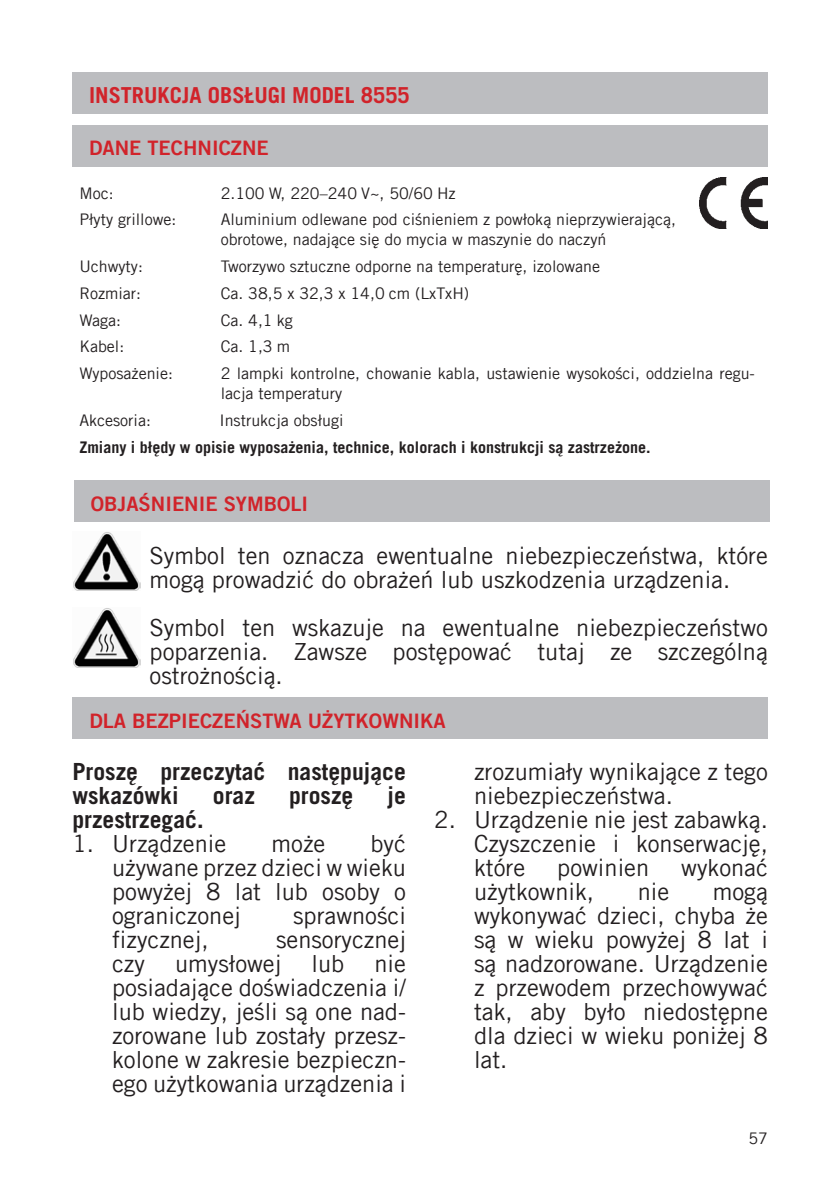
<style>
.page{position:relative;width:840px;height:1191px;background:#fff}
.page>*{position:absolute;margin:0;border:0;box-sizing:border-box;transform-origin:0 0}
.t1{font:23.6px/24px "Trade Gothic LT Com";color:#231f20;text-align:justify}
.t2{font:700 23.6px/24px "Trade Gothic LT Com";color:#231f20}
.t3{font:700 22px "Trade Gothic LT Com";color:#d1232a}
.t4{font:20px "Trade Gothic LT Com Bd 2";color:#d1232a}
.t5{font:16px/20px "Trade Gothic LT Com";color:#231f20}
.t6{font:700 16px "Trade Gothic LT Com";color:#231f20}
</style>
<div class="page">
<img style="left:699px;top:177px;width:68px;height:51px">
<div style="left:72px;top:72px;width:695px;height:42px;background:#bcbdc0"></div>
<div style="left:72px;top:125px;width:695px;height:41px;background:#bcbdc0"></div>
<div style="left:74px;top:480px;width:695px;height:42px;background:#bcbdc0"></div>
<img style="left:73px;top:532px;width:67px;height:59px">
<img style="left:73px;top:608px;width:67px;height:59px">
<div style="left:72px;top:697px;width:695px;height:42px;background:#bcbdc0"></div>
<p class="t3" style="left:89px;top:82px;width:322px">INSTRUKCJA OBSŁUGI MODEL 8555</p>
<p class="t4" style="left:89px;top:136px;width:181px">DANE TECHNICZNE</p>
<p class="t5" style="left:79px;top:183px;width:36px">Moc:</p>
<p class="t5" style="left:220px;top:183px;width:236px">2.100 W, 220–240 V~, 50/60 Hz</p>
<p class="t5" style="left:79px;top:209px;width:98px">Płyty grillowe:</p>
<p class="t5" style="left:220px;top:209px;width:456px">Aluminium odlewane pod ciśnieniem z powłoką nieprzywierającą, obrotowe, nadające się do mycia w maszynie do naczyń</p>
<p class="t5" style="left:79px;top:256px;width:65px">Uchwyty:</p>
<p class="t5" style="left:220px;top:256px;width:380px">Tworzywo sztuczne odporne na temperaturę, izolowane</p>
<p class="t5" style="left:79px;top:283px;width:63px">Rozmiar:</p>
<p class="t5" style="left:220px;top:283px;width:250px">Ca. 38,5 x 32,3 x 14,0 cm (LxTxH)</p>
<p class="t5" style="left:79px;top:310px;width:43px">Waga:</p>
<p class="t5" style="left:220px;top:310px;width:73px">Ca. 4,1 kg</p>
<p class="t5" style="left:79px;top:336px;width:46px">Kabel:</p>
<p class="t5" style="left:220px;top:336px;width:71px">Ca. 1,3 m</p>
<p class="t5" style="left:79px;top:363px;width:95px">Wyposażenie:</p>
<p class="t5" style="left:220px;top:363px;width:535px">2 lampki kontrolne, chowanie kabla, ustawienie wysokości, oddzielna regu&shy;lacja temperatury</p>
<p class="t5" style="left:79px;top:410px;width:73px">Akcesoria:</p>
<p class="t5" style="left:219px;top:410px;width:125px">Instrukcja obsługi</p>
<p class="t6" style="left:79px;top:437px;width:572px">Zmiany i błędy w opisie wyposażenia, technice, kolorach i konstrukcji są zastrzeżone.</p>
<p class="t4" style="left:91px;top:491px;width:219px">OBJAŚNIENIE SYMBOLI</p>
<p class="t1" style="left:149px;top:543px;width:619px">Symbol ten oznacza ewentualne niebezpieczeństwa, które mogą prowadzić do obrażeń lub uszkodzenia urządzenia.</p>
<p class="t1" style="left:149px;top:615px;width:619px">Symbol ten wskazuje na ewentualne niebezpieczeństwo poparzenia. Zawsze postępować tutaj ze szczególną ostrożnością.</p>
<p class="t4" style="left:89px;top:708px;width:357px">DLA BEZPIECZEŃSTWA UŻYTKOWNIKA</p>
<p class="t2" style="left:72px;top:759px;width:335px">Proszę przeczytać następujące wskazówki</p>
<p class="t1" style="left:474px;top:759px;width:295px">zrozumiały wynikające z tego niebezpieczeństwa.</p>
<p class="t1" style="left:474px;top:807px;width:295px;text-indent:-40px">2. Urządzenie nie jest zabawką.<br>Czyszczenie i konserwację, które</p>
<p class="t2" style="left:213px;top:783px;width:43px">oraz</p>
<p class="t2" style="left:289px;top:783px;width:66px">proszę</p>
<p class="t2" style="left:387px;top:783px;width:20px">je</p>
<p class="t2" style="left:72px;top:807px;width:133px">przestrzegać.</p>
<p class="t1" style="left:72px;top:831px;width:155px">1. Urządzenie</p>
<p class="t1" style="left:271px;top:831px;width:55px">może</p>
<p class="t1" style="left:112px;top:831px;width:295px;text-indent:258px">być używane przez dzieci w wieku powyżej 8 lat lub osoby o ograniczonej</p>
<p class="t1" style="left:557px;top:855px;width:93px">powinien</p>
<p class="t1" style="left:681px;top:855px;width:88px">wykonać</p>
<p class="t1" style="left:474px;top:879px;width:121px">użytkownik,</p>
<p class="t1" style="left:637px;top:879px;width:33px">nie</p>
<p class="t1" style="left:474px;top:879px;width:295px;text-indent:238px">mogą wykonywać dzieci, chyba że są w wieku powyżej 8 lat i są nadzorowane. Urządzenie z przewodem przechowywać tak, aby było niedostępne dla dzieci w wieku poniżej 8 lat.</p>
<p class="t1" style="left:293px;top:903px;width:114px">sprawności</p>
<p class="t1" style="left:112px;top:927px;width:98px">fizycznej,</p>
<p class="t1" style="left:276px;top:927px;width:131px">sensorycznej</p>
<p class="t1" style="left:112px;top:951px;width:34px">czy</p>
<p class="t1" style="left:175px;top:951px;width:108px">umysłowej</p>
<p class="t1" style="left:311px;top:951px;width:34px">lub</p>
<p class="t1" style="left:112px;top:951px;width:295px;text-indent:262px">nie posiadające doświadczenia i/ lub wiedzy, jeśli są one nad&shy;zorowane lub zostały przesz&shy;kolone w zakresie bezpieczn&shy;ego użytkowania urządzenia i</p>
<p class="t5" style="left:748px;top:1128px;width:21px">57</p>
</div>
